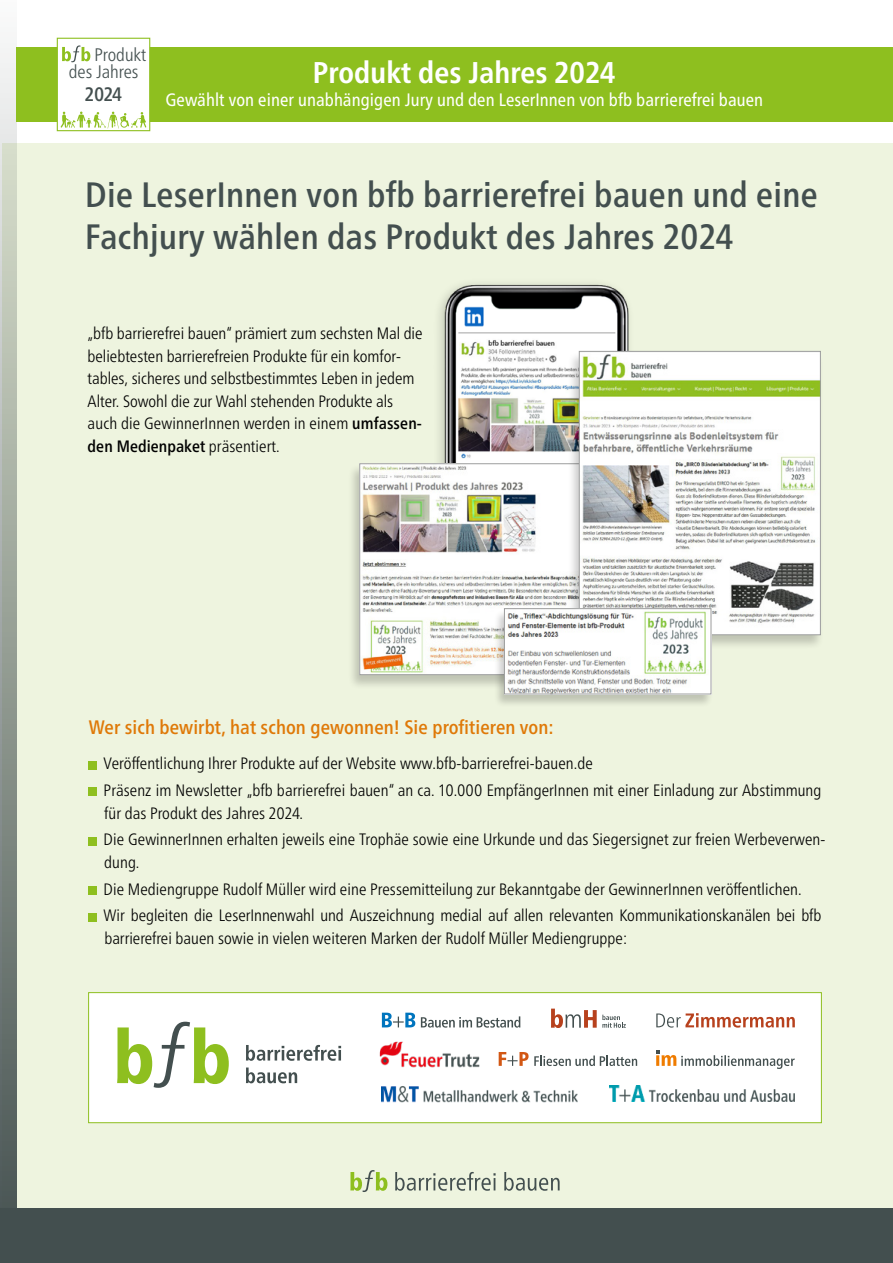
<style>
.page{position:relative;width:893px;height:1263px;background:#fff}
.page>*{position:absolute;margin:0;border:0;box-sizing:border-box;transform-origin:0 0}
.t1{font:500 condensed 35.25px/41.4px "Frutiger Neue LT Pro";letter-spacing:.01em;color:#434f4f}
.t2{font:700 condensed 30px "Frutiger Neue LT Pro";letter-spacing:.005em;color:#fff}
.t3{font:500 condensed 19.5px "Frutiger Neue LT Pro";letter-spacing:.005em;color:#df7908}
.t4{font:500 condensed 19.5px "Frutiger Neue LT Pro";color:#434f4f}
.t5{font:300 condensed 18.15px/17.1px "Frutiger Neue LT Pro";color:#434f4f}
.t6{font:condensed 18px "Frutiger Neue LT Pro";letter-spacing:.005em;color:#fff}
.t7{font:300 condensed 16.5px/22.5px "Frutiger Neue LT Pro";letter-spacing:.005em;color:#000}
.s1{font-weight:500}
</style>
<div class="page">
<div style="left:2px;top:144px;width:891px;height:1119px;background:#eef4df"></div>
<svg style="left:0;top:43px;width:17px;height:1166px;background:#99a19a"></svg>
<div style="left:89px;top:761px;width:8px;height:8px;background:#8ebf1f"></div>
<div style="left:89px;top:788px;width:8px;height:8px;background:#8ebf1f"></div>
<div style="left:89px;top:837px;width:8px;height:8px;background:#8ebf1f"></div>
<div style="left:89px;top:886px;width:8px;height:8px;background:#8ebf1f"></div>
<div style="left:89px;top:913px;width:8px;height:8px;background:#8ebf1f"></div>
<div style="left:0;top:1209px;width:893px;height:54px;background:#434f4f"></div>
<svg style="left:350px;top:1170px;width:37px;height:22px"></svg>
<svg style="left:395px;top:1172px;width:101px;height:19px"></svg>
<svg style="left:504px;top:1172px;width:56px;height:19px"></svg>
<div style="left:88px;top:992px;width:734px;height:131px;background:#fff;border:1px solid #8ebf1f"></div>
<svg style="left:117px;top:1022px;width:112px;height:66px"></svg>
<svg style="left:246px;top:1045px;width:95px;height:16px"></svg>
<svg style="left:246px;top:1067px;width:51px;height:16px"></svg>
<div style="left:16px;top:47px;width:877px;height:75px;background:#8ebf1f"></div>
<div style="left:57px;top:38px;width:93px;height:93px;background:#fff;border:1px solid #8ebf1f"></div>
<svg style="left:61px;top:112px;width:85px;height:16px"></svg>
<svg style="left:62px;top:45px;width:28px;height:17px"></svg>
<img style="left:379px;top:1041px;width:101px;height:27px">
<svg style="left:382px;top:1013px;width:33px;height:14px"></svg>
<svg style="left:421px;top:1016px;width:99px;height:12px"></svg>
<svg style="left:551px;top:1008px;width:75px;height:20px"></svg>
<svg style="left:656px;top:1013px;width:139px;height:15px"></svg>
<svg style="left:499px;top:1052px;width:138px;height:14px"></svg>
<svg style="left:656px;top:1051px;width:139px;height:18px"></svg>
<img style="left:382px;top:1086px;width:195px;height:17px">
<img style="left:610px;top:1086px;width:184px;height:15px">
<img style="left:439px;top:283px;width:197px;height:180px">
<div style="left:348px;top:463px;width:254px;height:227px;background:#000;opacity:.2"></div>
<img style="left:362px;top:466px;width:205px;height:207px">
<div style="left:567px;top:351px;width:257px;height:299px;background:#000;opacity:.2"></div>
<img style="left:581px;top:353px;width:237px;height:280px">
<div style="left:579px;top:351px;width:241px;height:284px;border:1px solid #9c9d9d"></div>
<div style="left:494px;top:609px;width:220px;height:99px;background:#000;opacity:.2"></div>
<img style="left:506px;top:610px;width:203px;height:82px">
<div style="left:504px;top:608px;width:207px;height:86px;border:1px solid #9c9d9d"></div>
<p class="t5" style="left:69px;top:46px;width:79px;text-indent:26px">Produkt des Jahres</p>
<p class="t4" style="left:85px;top:83px;width:39px">2024</p>
<h2 class="t2" style="left:313px;top:55px;width:304px">Produkt des Jahres 2024</h2>
<p class="t6" style="left:165px;top:89px;width:599px">Gewählt von einer unabhängigen Jury und den LeserInnen von bfb barrierefrei bauen</p>
<h1 class="t1" style="left:85px;top:174px;width:734px">Die LeserInnen von bfb barrierefrei bauen und eine<br>Fachjury wählen das Produkt des Jahres 2024</h1>
<p class="t7" style="left:88px;top:322px;width:336px">„bfb barrierefrei bauen“ prämiert zum sechsten Mal die beliebtesten barrierefreien Produkte für ein komfor&shy;tables, sicheres und selbstbestimmtes Leben in jedem Alter. Sowohl die zur Wahl stehenden Produkte als auch die GewinnerInnen werden in einem <span class="s1">umfassen&shy;den Medienpaket</span> präsentiert.</p>
<p class="t3" style="left:89px;top:716px;width:467px">Wer sich bewirbt, hat schon gewonnen! Sie profitieren von:</p>
<p class="t7" style="left:104px;top:750px;width:719px;line-height:26.7px">Veröffentlichung Ihrer Produkte auf der Website www.bfb-barrierefrei-bauen.de<br>Präsenz im Newsletter „bfb barrierefrei bauen“ an ca. 10.000 EmpfängerInnen mit einer Einladung zur Abstimmung</p>
<p class="t7" style="left:104px;top:799px;width:723px;line-height:26.7px">für das Produkt des Jahres 2024.<br>Die GewinnerInnen erhalten jeweils eine Trophäe sowie eine Urkunde und das Siegersignet zur freien Werbeverwen-</p>
<p class="t7" style="left:104px;top:848px;width:719px;line-height:26.7px">dung.<br>Die Mediengruppe Rudolf Müller wird eine Pressemitteilung zur Bekanntgabe der GewinnerInnen veröffentlichen.<br>Wir begleiten die LeserInnenwahl und Auszeichnung medial auf allen relevanten Kommunikationskanälen bei bfb</p>
<p class="t7" style="left:104px;top:927px;width:524px">barrierefrei bauen sowie in vielen weiteren Marken der Rudolf Müller Mediengruppe:</p>
</div>
